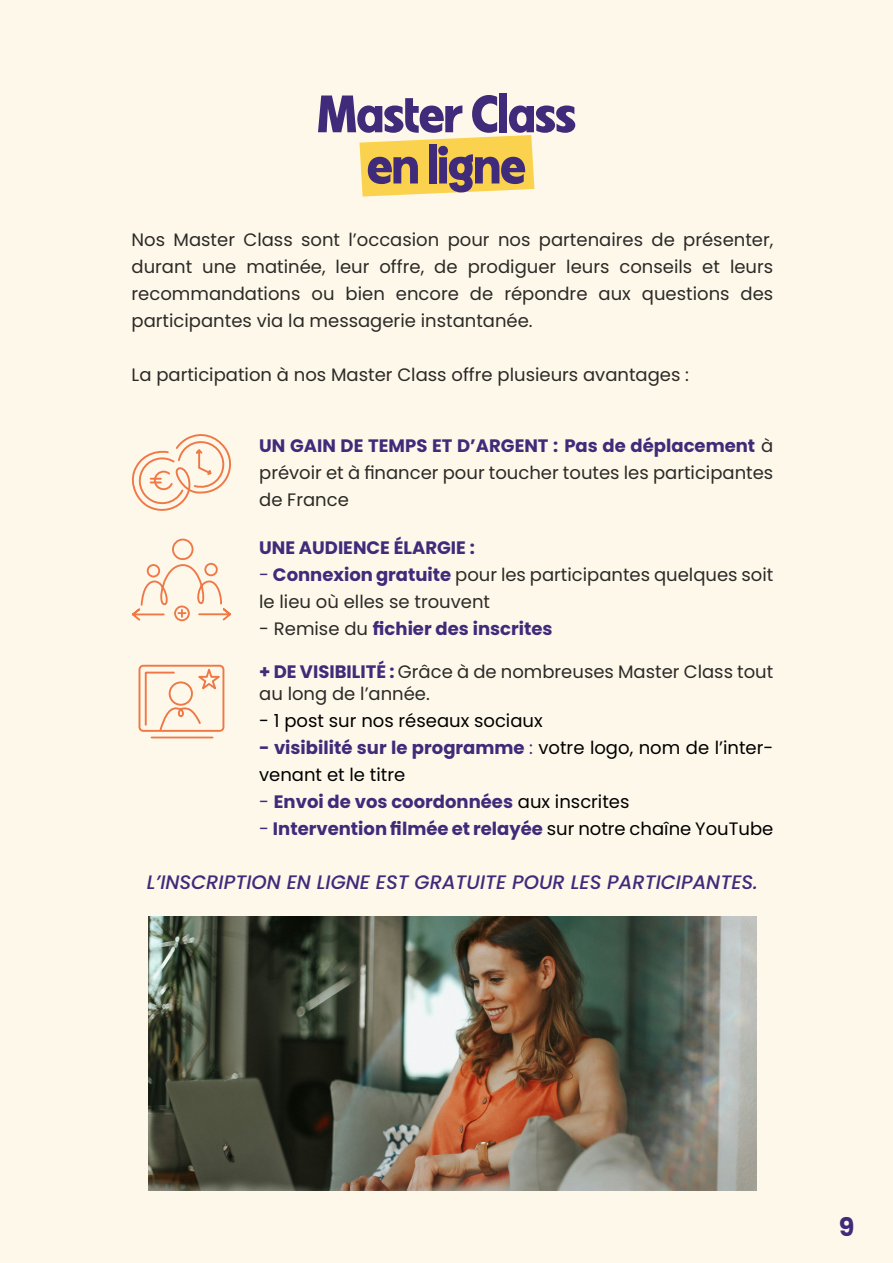
<style>
.page{position:relative;width:893px;height:1263px;background:#fef8eb}
.page>*{position:absolute;margin:0;border:0;box-sizing:border-box;transform-origin:0 0}
.t1{font:52.5px/51.2px "VVDS Fifties S Exp S Bold";color:#402a7a;text-align:center}
.t2{font:700 25.5px "Poppins";color:#402a7a}
.t3{font:italic 500 19.5px "Poppins";color:#402a7a}
.t4{font:18px/27px "Poppins";color:#2c2a27;text-align:justify}
.t5{font:700 18px "Poppins";color:#402a7a}
.t6{font:18px/27px "Poppins";color:#000}
.s1{font-weight:700;color:#402a7a}
.s2{color:#402a7a}
.s3{font-weight:400;color:#2c2a27}
.s4{font-weight:400}
.s5{font-weight:400;color:#000}
</style>
<div class="page">
<img style="left:149px;top:916px;width:608px;height:275px">
<div style="left:172px;top:539px;width:21px;height:21px;border:2px solid #ef7846;border-radius:50%"></div>
<svg style="left:132px;top:563px;width:99px;height:59px"></svg>
<svg style="left:132px;top:434px;width:99px;height:77px"></svg>
<div style="left:139px;top:665px;width:85px;height:67px;border:2px solid #ef7846;border-radius:4px"></div>
<hr style="left:151px;top:737px;width:62px;height:1px;background:#ef7846">
<svg style="left:144px;top:667px;width:81px;height:65px"></svg>
<svg style="left:359px;top:135px;width:175px;height:62px;background:#fad764"></svg>
<h1 class="t1" style="left:317px;top:88px;width:260px">Master Class en ligne</h1>
<p class="t4" style="left:132px;top:227px;width:643px">Nos Master Class sont l’occasion pour nos partenaires de présenter, durant une matinée, leur offre, de prodiguer leurs conseils et leurs recommandations ou bien encore de répondre aux questions des participantes via la messagerie instantanée.</p>
<p class="t4" style="left:132px;top:362px;width:559px">La participation à nos Master Class offre plusieurs avantages :</p>
<p class="t4" style="left:259px;top:432px;width:516px"><span class="s1">UN GAIN DE TEMPS ET D’ARGENT : Pas de déplacement</span> à prévoir et à financer pour toucher toutes les participantes de France</p>
<p class="t5" style="left:259px;top:537px;width:217px">UNE AUDIENCE ÉLARGIE :</p>
<p class="t4" style="left:259px;top:561px;width:516px"><span class="s2">-</span> <span class="s1">Connexion gratuite</span> pour les participantes quelques soit le lieu où elles se trouvent</p>
<p class="t5" style="left:259px;top:618px;width:295px"><span class="s3">- Remise du</span> fichier des inscrites</p>
<p class="t4" style="left:259px;top:661px;width:516px;line-height:21.6px"><span class="s1">+ DE VISIBILITÉ :</span> Grâce à de nombreuses Master Class tout au long de l’année.</p>
<p class="t6" style="left:259px;top:707px;width:285px">- 1 post sur nos réseaux sociaux</p>
<p class="t6" style="left:259px;top:734px;width:516px"><span class="s1">- visibilité sur le programme</span> <span class="s2">:</span> votre logo, nom de l’inter&shy;venant et le titre</p>
<p class="t5" style="left:259px;top:791px;width:372px"><span class="s4">-</span> Envoi de vos coordonnées <span class="s5">aux inscrites</span></p>
<p class="t5" style="left:259px;top:818px;width:516px"><span class="s4">-</span> Intervention filmée et relayée <span class="s5">sur notre chaîne YouTube</span></p>
<p class="t3" style="left:147px;top:871px;width:612px">L’INSCRIPTION EN LIGNE EST GRATUITE POUR LES PARTICIPANTES.</p>
<h2 class="t2" style="left:839px;top:1212px;width:17px">9</h2>
</div>
